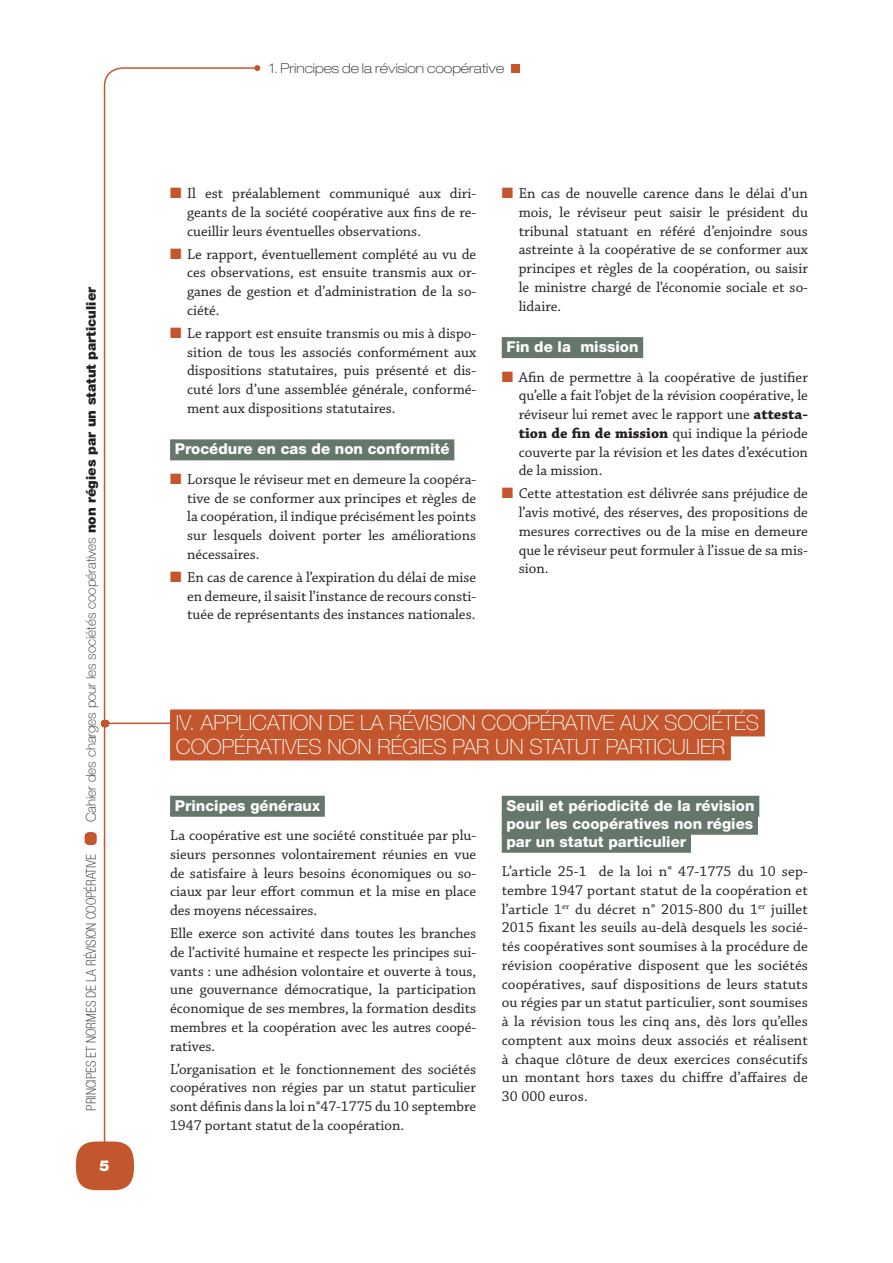
<style>
.page{position:relative;width:893px;height:1263px;background:#fff}
.page>*{position:absolute;margin:0;border:0;box-sizing:border-box;transform-origin:0 0}
.t1{font:100 21px/24px "Helvetica Neue LT Pro";color:#fff}
.t2{font:15px/18.8px "Chaparral Pro";color:#231f20;text-align:justify}
.t3{font:800 15px/18px "Helvetica Neue LT Pro";color:#fff;text-align:justify}
.t4{font:900 15px "Helvetica Neue LT Pro";color:#fff}
.t5{font:100 13.5px "Helvetica Neue LT Pro";color:#231f20}
.t6{font:100 condensed 13.5px "Helvetica Neue LT Pro";color:#231f20}
.t7{font:100 expanded 13.5px "Helvetica Neue LT Pro";color:#231f20}
.s1{font-weight:900}
.s2{color:#c4562d}
.s3{font-weight:700}
</style>
<div class="page">
<svg style="left:76px;top:1141px;width:58px;height:49px;background:#ca6944"></svg>
<svg style="left:103px;top:67px;width:156px;height:1100px"></svg>
<svg style="left:254px;top:65px;width:6px;height:6px"></svg>
<div style="left:511px;top:64px;width:8px;height:9px;background:#c4562d"></div>
<svg style="left:85px;top:832px;width:12px;height:13px"></svg>
<div style="left:170px;top:439px;width:284px;height:21px;background:#65766a"></div>
<div style="left:502px;top:337px;width:141px;height:21px;background:#65766a"></div>
<hr style="left:104px;top:722px;width:75px;height:2px;background:#c4562d">
<div style="left:170px;top:709px;width:595px;height:27px;background:#c4562d"></div>
<div style="left:170px;top:733px;width:561px;height:27px;background:#c4562d"></div>
<div style="left:170px;top:796px;width:155px;height:21px;background:#65766a"></div>
<div style="left:502px;top:796px;width:257px;height:21px;background:#65766a"></div>
<div style="left:502px;top:814px;width:256px;height:21px;background:#65766a"></div>
<div style="left:502px;top:832px;width:189px;height:21px;background:#65766a"></div>
<p class="t5" style="left:83px;top:822px;width:537px;rotate:-90deg">Cahier des charges pour les sociétés coopératives <span class="s1">non régies par un statut particulier</span></p>
<p class="t6" style="left:83px;top:1110px;width:258px;rotate:-90deg">PRINCIPES ET NORMES DE LA RÉVISION COOPÉRATIVE</p>
<p class="t4" style="left:99px;top:1156px;width:12px">5</p>
<p class="t7" style="left:269px;top:59px;width:237px">1. Principes de la révision coopérative</p>
<p class="t2" style="left:187px;top:185px;width:291px;text-indent:-17px"><span class="s2">■</span> Il est préalablement communiqué aux diri&shy;geants de la société coopérative aux fins de re&shy;cueillir leurs éventuelles observations.</p>
<p class="t2" style="left:187px;top:245px;width:291px;text-indent:-17px"><span class="s2">■</span> Le rapport, éventuellement complété au vu de ces observations, est ensuite transmis aux or&shy;ganes de gestion et d’administration de la so&shy;ciété.</p>
<p class="t2" style="left:187px;top:324px;width:291px;text-indent:-17px"><span class="s2">■</span> Le rapport est ensuite transmis ou mis à dispo&shy;sition de tous les associés conformément aux dispositions statutaires, puis présenté et dis&shy;cuté lors d’une assemblée générale, conformé&shy;ment aux dispositions statutaires.</p>
<p class="t3" style="left:175px;top:440px;width:276px">Procédure en cas de non conformité</p>
<p class="t2" style="left:187px;top:470px;width:291px;text-indent:-17px"><span class="s2">■</span> Lorsque le réviseur met en demeure la coopéra&shy;tive de se conformer aux principes et règles de la coopération, il indique précisément les points sur lesquels doivent porter les améliorations nécessaires.</p>
<p class="t2" style="left:187px;top:568px;width:291px;text-indent:-17px"><span class="s2">■</span> En cas de carence à l’expiration du délai de mise en demeure, il saisit l’instance de recours consti&shy;tuée de représentants des instances nationales.</p>
<p class="t2" style="left:519px;top:185px;width:291px;text-indent:-17px"><span class="s2">■</span> En cas de nouvelle carence dans le délai d’un mois, le réviseur peut saisir le président du tribunal statuant en référé d’enjoindre sous astreinte à la coopérative de se conformer aux principes et règles de la coopération, ou saisir le ministre chargé de l’économie sociale et so&shy;lidaire.</p>
<p class="t3" style="left:506px;top:338px;width:133px">Fin de la mission</p>
<p class="t2" style="left:519px;top:368px;width:291px;text-indent:-17px"><span class="s2">■</span> Afin de permettre à la coopérative de justifier qu’elle a fait l’objet de la révision coopérative, le réviseur lui remet avec le rapport une <span class="s3">attesta&shy;tion de fin de mission</span> qui indique la période couverte par la révision et les dates d’exécution de la mission.</p>
<p class="t2" style="left:519px;top:485px;width:291px;text-indent:-17px"><span class="s2">■</span> Cette attestation est délivrée sans préjudice de l’avis motivé, des réserves, des propositions de mesures correctives ou de la mise en demeure que le réviseur peut formuler à l’issue de sa mis&shy;sion.</p>
<h1 class="t1" style="left:176px;top:711px;width:585px">IV. APPLICATION DE LA RÉVISION COOPÉRATIVE AUX SOCIÉTÉS<br>COOPÉRATIVES NON RÉGIES PAR UN STATUT PARTICULIER</h1>
<p class="t3" style="left:175px;top:796px;width:147px">Principes généraux</p>
<p class="t2" style="left:170px;top:827px;width:308px">La coopérative est une société constituée par plu&shy;sieurs personnes volontairement réunies en vue de satisfaire à leurs besoins économiques ou so&shy;ciaux par leur effort commun et la mise en place des moyens nécessaires.</p>
<p class="t2" style="left:170px;top:924px;width:308px">Elle exerce son activité dans toutes les branches de l’activité humaine et respecte les principes sui&shy;vants : une adhésion volontaire et ouverte à tous, une gouvernance démocratique, la participation économique de ses membres, la formation desdits membres et la coopération avec les autres coopé&shy;ratives.</p>
<p class="t2" style="left:170px;top:1060px;width:308px">L’organisation et le fonctionnement des sociétés coopératives non régies par un statut particulier sont définis dans la loi n°47-1775 du 10 septembre 1947 portant statut de la coopération.</p>
<p class="t3" style="left:506px;top:796px;width:250px">Seuil et périodicité de la révision pour les coopératives non régies par un statut particulier</p>
<p class="t2" style="left:502px;top:862px;width:308px">L’article 25-1 de la loi n° 47-1775 du 10 sep&shy;tembre 1947 portant statut de la coopération et l’article 1<sup>er</sup> du décret n° 2015-800 du 1<sup>er</sup> juillet 2015 fixant les seuils au-delà desquels les socié&shy;tés coopératives sont soumises à la procédure de révision coopérative disposent que les sociétés coopératives, sauf dispositions de leurs statuts ou régies par un statut particulier, sont soumises à la révision tous les cinq ans, dès lors qu’elles comptent aux moins deux associés et réalisent à chaque clôture de deux exercices consécutifs un montant hors taxes du chiffre d’affaires de 30 000 euros.</p>
</div>
